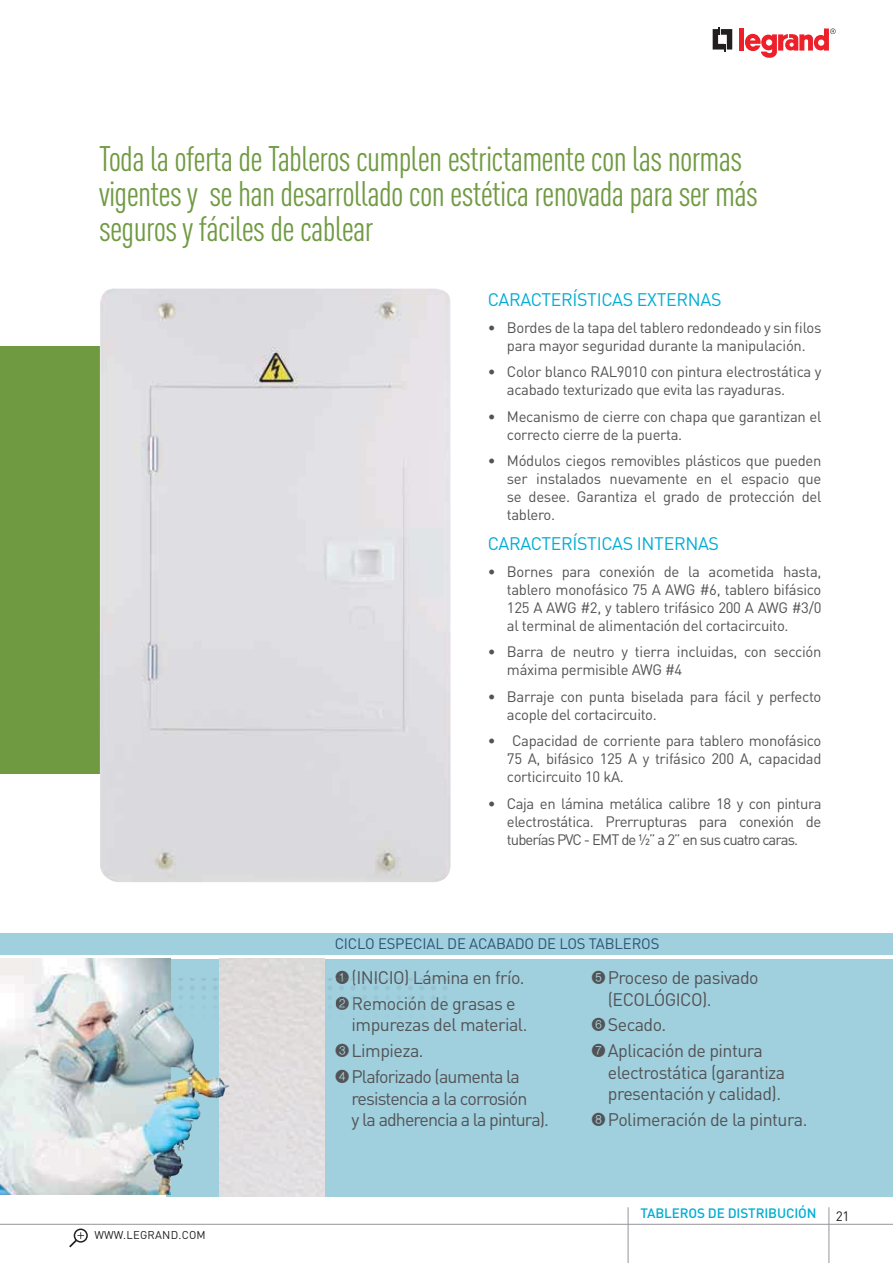
<style>
.page{position:relative;width:893px;height:1263px;background:#fff}
.page>*{position:absolute;margin:0;border:0;box-sizing:border-box;transform-origin:0 0}
.t1{font:condensed 34.95px/35px "DIN Pro";letter-spacing:-.02em;color:#709a42}
.t2{font:18px/25.8px "DIN Pro";letter-spacing:-.03em;color:#535355}
.t3{font:18px/21.6px "DIN Pro";letter-spacing:-.05em;color:#535355}
.t4{font:18px "DIN Pro";letter-spacing:-.02em;color:#00add4}
.t5{font:18px "DIN Pro";color:#4e4e50}
.t6{font:18px "Circle Frame Negative";color:#535355}
.t7{font:15px/18px "DIN Pro";letter-spacing:-.02em;color:#535355}
.t8{font:15px "DIN Pro";letter-spacing:-.01em;color:#2b5475}
.t9{font:500 13.5px "DIN Pro";letter-spacing:-.01em;color:#00add4}
.t10{font:13.5px "DIN Pro";color:#231f20}
.t11{font:11.25px "DIN Pro";letter-spacing:.02em;color:#231f20}
.s1{font-family:"Circle Frame Negative"}
.s2{color:#4e4e50}
.s3{color:#505052}
.s4{color:#515153}
.s5{font-family:"DIN Pro"}
</style>
<div class="page">
<hr style="left:609px;top:1224px;width:220px;height:1px;background:#949699">
<hr style="left:829px;top:1224px;width:64px;height:1px;background:#949699">
<div style="left:74px;top:1229px;width:14px;height:14px;border:2px solid #231f20;border-radius:50%"></div>
<svg style="left:69px;top:1232px;width:15px;height:15px"></svg>
<hr style="left:0;top:1224px;width:609px;height:1px;background:#949699">
<hr style="left:828px;top:1207px;width:1px;height:56px;background:#949699">
<hr style="left:628px;top:1207px;width:1px;height:56px;background:#949699">
<svg style="left:713px;top:27px;width:19px;height:24px"></svg>
<div style="left:739px;top:28px;width:5px;height:23px;background:#ed2029"></div>
<svg style="left:745px;top:28px;width:91px;height:30px"></svg>
<div style="left:0;top:933px;width:893px;height:21px;background:#a0cfde"></div>
<div style="left:167px;top:959px;width:726px;height:238px;background:#a0cfde"></div>
<div style="left:0;top:346px;width:434px;height:428px;background:#709a42"></div>
<svg style="left:170px;top:978px;width:277px;height:25px"></svg>
<img style="left:100px;top:288px;width:351px;height:594px">
<div style="left:219px;top:959px;width:106px;height:238px;background:#e1ddde"></div>
<img style="left:0;top:959px;width:170px;height:236px">
<img style="left:130px;top:1003px;width:61px;height:180px">
<h1 class="t1" style="left:99px;top:145px;width:660px">Toda la oferta de Tableros cumplen estrictamente con las normas vigentes y se han desarrollado con estética renovada para ser más seguros y fáciles de cablear</h1>
<p class="t4" style="left:488px;top:294px;width:235px">CARACTERÍSTICAS EXTERNAS</p>
<p class="t7" style="left:488px;top:320px;width:335px;text-align:center">• Bordes de la tapa del tablero redondeado y sin filos para mayor seguridad durante la manipulación.</p>
<p class="t7" style="left:507px;top:365px;width:316px;text-indent:-19px">• Color blanco RAL9010 con pintura electrostática y acabado texturizado que evita las rayaduras.</p>
<p class="t7" style="left:507px;top:409px;width:316px;text-indent:-19px">• Mecanismo de cierre con chapa que garantizan el correcto cierre de la puerta.</p>
<p class="t7" style="left:507px;top:454px;width:316px;text-align:justify;text-indent:-19px">• Módulos ciegos removibles plásticos que pueden ser instalados nuevamente en el espacio que se desee. Garantiza el grado de protección del tablero.</p>
<p class="t4" style="left:488px;top:538px;width:233px">CARACTERÍSTICAS INTERNAS</p>
<p class="t7" style="left:507px;top:564px;width:316px;text-align:justify;text-indent:-19px">• Bornes para conexión de la acometida hasta, tablero monofásico 75 A AWG #6, tablero bifásico 125 A AWG #2, y tablero trifásico 200 A AWG #3/0 al terminal de alimentación del cortacircuito.</p>
<p class="t7" style="left:507px;top:645px;width:316px;text-indent:-19px">• Barra de neutro y tierra incluidas, con sección máxima permisible AWG #4</p>
<p class="t7" style="left:507px;top:689px;width:316px;text-indent:-19px">• Barraje con punta biselada para fácil y perfecto acople del cortacircuito.</p>
<p class="t7" style="left:507px;top:734px;width:316px;text-align:justify;text-indent:-19px">• Capacidad de corriente para tablero monofásico 75 A, bifásico 125 A y trifásico 200 A, capacidad corticircuito 10 kA.</p>
<p class="t7" style="left:507px;top:796px;width:316px;text-align:justify;text-indent:-19px">• Caja en lámina metálica calibre 18 y con pintura electrostática. Prerrupturas para conexión de tuberías PVC - EMT de ½” a 2” en sus cuatro caras.</p>
<p class="t11" style="left:94px;top:1231px;width:113px">WWW.LEGRAND.COM</p>
<p class="t8" style="left:335px;top:939px;width:326px">CICLO ESPECIAL DE ACABADO DE LOS TABLEROS</p>
<p class="t2" style="left:608px;top:969px;width:152px;line-height:21.6px;text-indent:-17px"><span class="s1">5</span> Proceso de pasivado (ECOLÓGICO).</p>
<p class="t2" style="left:591px;top:1014px;width:174px"><span class="s1">6</span> Secado.<br><span class="s1">7</span> Aplicación de pintura</p>
<p class="t2" style="left:608px;top:1064px;width:179px;line-height:21.6px">electrostática (garantiza presentación y calidad).</p>
<p class="t2" style="left:591px;top:1109px;width:218px"><span class="s1">8</span> Polimeración de la pintura.</p>
<p class="t2" style="left:335px;top:967px;width:192px;text-indent:17px"><span class="s2">( NIC</span>I ) ina en frío.<br><span class="s1">2</span><span class="s3">Re</span><span class="s4">mo</span><span class="s3">c ón d</span><span class="s4">e</span> grasas e</p>
<p class="t2" style="left:335px;top:1014px;width:194px;text-indent:17px">impurezas el material.<br><span class="s1">3</span> Limpieza.<br><span class="s1">4</span> Plaforizado (aumenta la</p>
<p class="t3" style="left:352px;top:1090px;width:199px">resistencia a la corrosión<br>y la adherencia a la pintura).</p>
<p class="t5" style="left:393px;top:971px;width:13px">O</p>
<p class="t5" style="left:413px;top:971px;width:36px">Lám</p>
<p class="t6" style="left:335px;top:967px;width:28px">1 <span class="s5">I</span></p>
<p class="t2" style="left:404px;top:993px;width:6px">i</p>
<p class="t2" style="left:433px;top:1014px;width:11px">d</p>
<p class="t9" style="left:640px;top:1209px;width:177px">TABLEROS DE DISTRIBUCIÓN</p>
<p class="t10" style="left:836px;top:1211px;width:15px">21</p>
</div>
